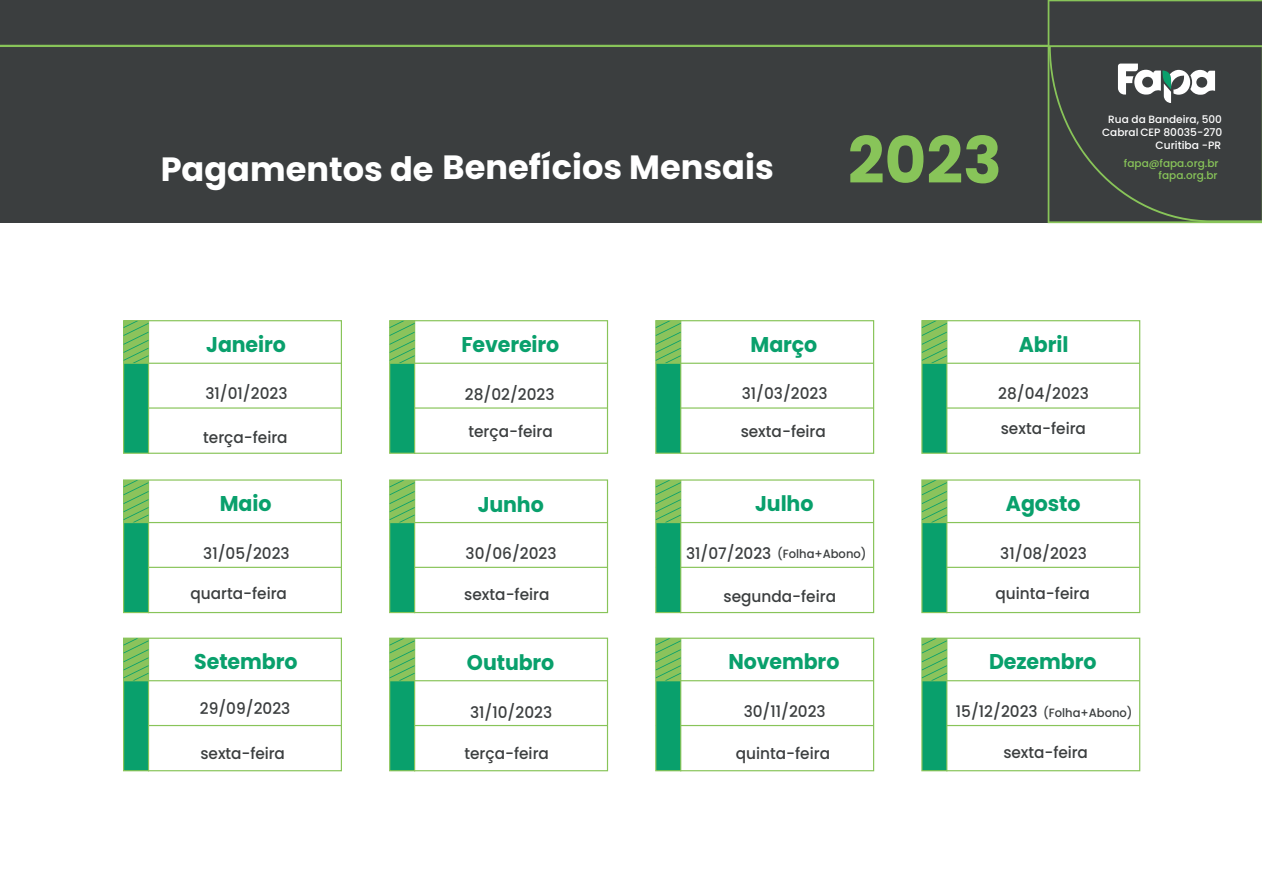
<style>
.page{position:relative;width:1262px;height:893px;background:#fff}
.page>*{position:absolute;margin:0;border:0;box-sizing:border-box;transform-origin:0 0}
.t1{font:700 33.6px "Poppins";color:#fff}
.t2{font:700 21.3px "Poppins";letter-spacing:-.005em;color:#09a06c;scale:.96 1}
.t3{font:500 15.9px "Poppins";color:#3b3e3f;scale:.96 1}
.t4{font:500 12px "Poppins";color:#3b3e3f;scale:.96 1}
.t5{font:500 10.65px/12.8px "Poppins";color:#fff;text-align:right}
.t6{font:500 10.5px/12.6px "Poppins";color:#88c459;text-align:right}
.t7{font:500 10.5px "Poppins";color:#fff}
.s1{font-size:64.2px;color:#88c459}
.s2{font-size:10.5px}
.s3{font-size:15.9px}
</style>
<div class="page">
<div style="left:0;top:0;width:1262px;height:223px;background:#3b3e3f"></div>
<svg style="left:1047px;top:0;width:215px;height:223px"></svg>
<svg style="left:1049px;top:45px;width:213px;height:177px"></svg>
<hr style="left:0;top:45px;width:1048px;height:2px;background:#88c459">
<hr style="left:124px;top:407px;width:217px;height:1px;background:#88c459">
<div style="left:124px;top:321px;width:24px;height:132px;background:#09a06c"></div>
<div style="left:123px;top:320px;width:219px;height:134px;border:1px solid #88c459"></div>
<hr style="left:124px;top:362px;width:217px;height:2px;background:#88c459">
<hr style="left:148px;top:321px;width:1px;height:133px;background:#88c459">
<svg style="left:124px;top:321px;width:24px;height:42px"></svg>
<hr style="left:390px;top:407px;width:217px;height:1px;background:#88c459">
<div style="left:390px;top:321px;width:24px;height:132px;background:#09a06c"></div>
<div style="left:389px;top:320px;width:219px;height:134px;border:1px solid #88c459"></div>
<hr style="left:390px;top:362px;width:217px;height:2px;background:#88c459">
<hr style="left:414px;top:321px;width:1px;height:133px;background:#88c459">
<svg style="left:390px;top:321px;width:24px;height:42px"></svg>
<hr style="left:656px;top:407px;width:217px;height:1px;background:#88c459">
<div style="left:656px;top:321px;width:24px;height:132px;background:#09a06c"></div>
<div style="left:655px;top:320px;width:219px;height:134px;border:1px solid #88c459"></div>
<hr style="left:656px;top:362px;width:217px;height:2px;background:#88c459">
<hr style="left:680px;top:321px;width:1px;height:133px;background:#88c459">
<svg style="left:656px;top:321px;width:24px;height:42px"></svg>
<hr style="left:922px;top:407px;width:217px;height:1px;background:#88c459">
<div style="left:922px;top:321px;width:24px;height:132px;background:#09a06c"></div>
<div style="left:921px;top:320px;width:219px;height:134px;border:1px solid #88c459"></div>
<hr style="left:922px;top:362px;width:217px;height:2px;background:#88c459">
<hr style="left:946px;top:321px;width:1px;height:133px;background:#88c459">
<svg style="left:922px;top:321px;width:24px;height:42px"></svg>
<hr style="left:124px;top:566px;width:217px;height:2px;background:#88c459">
<div style="left:124px;top:480px;width:24px;height:132px;background:#09a06c"></div>
<div style="left:123px;top:479px;width:219px;height:134px;border:1px solid #88c459"></div>
<hr style="left:124px;top:522px;width:217px;height:1px;background:#88c459">
<hr style="left:148px;top:480px;width:1px;height:133px;background:#88c459">
<svg style="left:124px;top:480px;width:24px;height:42px"></svg>
<hr style="left:390px;top:566px;width:217px;height:2px;background:#88c459">
<div style="left:390px;top:480px;width:24px;height:132px;background:#09a06c"></div>
<div style="left:389px;top:479px;width:219px;height:134px;border:1px solid #88c459"></div>
<hr style="left:390px;top:522px;width:217px;height:1px;background:#88c459">
<hr style="left:414px;top:480px;width:1px;height:133px;background:#88c459">
<svg style="left:390px;top:480px;width:24px;height:42px"></svg>
<hr style="left:656px;top:566px;width:217px;height:2px;background:#88c459">
<div style="left:656px;top:480px;width:24px;height:132px;background:#09a06c"></div>
<div style="left:655px;top:479px;width:219px;height:134px;border:1px solid #88c459"></div>
<hr style="left:656px;top:522px;width:217px;height:1px;background:#88c459">
<hr style="left:680px;top:480px;width:1px;height:133px;background:#88c459">
<svg style="left:656px;top:480px;width:24px;height:42px"></svg>
<hr style="left:922px;top:566px;width:217px;height:2px;background:#88c459">
<div style="left:922px;top:480px;width:24px;height:132px;background:#09a06c"></div>
<div style="left:921px;top:479px;width:219px;height:134px;border:1px solid #88c459"></div>
<hr style="left:922px;top:522px;width:217px;height:1px;background:#88c459">
<hr style="left:946px;top:480px;width:1px;height:133px;background:#88c459">
<svg style="left:922px;top:480px;width:24px;height:42px"></svg>
<hr style="left:124px;top:725px;width:217px;height:1px;background:#88c459">
<div style="left:124px;top:638px;width:24px;height:132px;background:#09a06c"></div>
<div style="left:123px;top:637px;width:219px;height:134px;border:1px solid #88c459"></div>
<hr style="left:124px;top:680px;width:217px;height:1px;background:#88c459">
<hr style="left:148px;top:638px;width:1px;height:133px;background:#88c459">
<svg style="left:124px;top:638px;width:24px;height:42px"></svg>
<hr style="left:390px;top:725px;width:217px;height:1px;background:#88c459">
<div style="left:390px;top:638px;width:24px;height:132px;background:#09a06c"></div>
<div style="left:389px;top:637px;width:219px;height:134px;border:1px solid #88c459"></div>
<hr style="left:390px;top:680px;width:217px;height:1px;background:#88c459">
<hr style="left:414px;top:638px;width:1px;height:133px;background:#88c459">
<svg style="left:390px;top:638px;width:24px;height:42px"></svg>
<hr style="left:656px;top:725px;width:217px;height:1px;background:#88c459">
<div style="left:656px;top:638px;width:24px;height:132px;background:#09a06c"></div>
<div style="left:655px;top:637px;width:219px;height:134px;border:1px solid #88c459"></div>
<hr style="left:656px;top:680px;width:217px;height:1px;background:#88c459">
<hr style="left:680px;top:638px;width:1px;height:133px;background:#88c459">
<svg style="left:656px;top:638px;width:24px;height:42px"></svg>
<hr style="left:922px;top:725px;width:217px;height:1px;background:#88c459">
<div style="left:922px;top:638px;width:24px;height:132px;background:#09a06c"></div>
<div style="left:921px;top:637px;width:219px;height:134px;border:1px solid #88c459"></div>
<hr style="left:922px;top:680px;width:217px;height:1px;background:#88c459">
<hr style="left:946px;top:638px;width:1px;height:133px;background:#88c459">
<svg style="left:922px;top:638px;width:24px;height:42px"></svg>
<h1 class="t1" style="left:161px;top:144px;width:842px">Pagamentos de Benefícios Mensais <span class="s1">2023</span></h1>
<p class="t7" style="left:1108px;top:112px;width:115px">Rua da Bandeira, 500</p>
<p class="t5" style="left:1102px;top:126px;width:122px"><span class="s2">Cabral</span> CEP 80035-270<br>Curitiba -PR</p>
<p class="t6" style="left:1123px;top:157px;width:96px">fapa@fapa.org.br fapa.org.br</p>
<h2 class="t2" style="left:206px;top:329px;width:84px">Janeiro</h2>
<p class="t3" style="left:205px;top:382px;width:87px">31/01/2023</p>
<p class="t3" style="left:203px;top:428px;width:89px">terça-feira</p>
<h2 class="t2" style="left:220px;top:488px;width:55px">Maio</h2>
<p class="t3" style="left:203px;top:542px;width:92px">31/05/2023</p>
<p class="t3" style="left:190px;top:584px;width:102px">quarta-feira</p>
<h2 class="t2" style="left:461px;top:329px;width:104px">Fevereiro</h2>
<p class="t3" style="left:465px;top:383px;width:95px">28/02/2023</p>
<p class="t3" style="left:468px;top:422px;width:89px">terça-feira</p>
<h2 class="t2" style="left:477px;top:489px;width:70px">Junho</h2>
<p class="t3" style="left:465px;top:542px;width:96px">30/06/2023</p>
<p class="t3" style="left:464px;top:585px;width:90px">sexta-feira</p>
<h2 class="t2" style="left:750px;top:329px;width:71px">Março</h2>
<p class="t3" style="left:742px;top:382px;width:91px">31/03/2023</p>
<p class="t3" style="left:740px;top:422px;width:90px">sexta-feira</p>
<h2 class="t2" style="left:755px;top:488px;width:62px">Julho</h2>
<p class="t4" style="left:686px;top:545px;width:189px"><span class="s3">31/07/2023</span> (Folha+Abono)</p>
<p class="t3" style="left:723px;top:586px;width:119px">segunda-feira</p>
<h2 class="t2" style="left:1018px;top:329px;width:53px">Abril</h2>
<p class="t3" style="left:998px;top:382px;width:96px">28/04/2023</p>
<p class="t3" style="left:1000px;top:417px;width:90px">sexta-feira</p>
<h2 class="t2" style="left:1006px;top:488px;width:79px">Agosto</h2>
<p class="t3" style="left:1000px;top:542px;width:92px">31/08/2023</p>
<p class="t3" style="left:995px;top:582px;width:100px">quinta-feira</p>
<h2 class="t2" style="left:194px;top:646px;width:109px">Setembro</h2>
<p class="t3" style="left:200px;top:699px;width:96px">29/09/2023</p>
<p class="t3" style="left:200px;top:742px;width:89px">sexta-feira</p>
<h2 class="t2" style="left:467px;top:647px;width:93px">Outubro</h2>
<p class="t3" style="left:470px;top:701px;width:87px">31/10/2023</p>
<p class="t3" style="left:464px;top:744px;width:89px">terça-feira</p>
<h2 class="t2" style="left:728px;top:646px;width:117px">Novembro</h2>
<p class="t3" style="left:743px;top:700px;width:87px">30/11/2023</p>
<p class="t3" style="left:736px;top:742px;width:100px">quinta-feira</p>
<h2 class="t2" style="left:989px;top:646px;width:113px">Dezembro</h2>
<p class="t4" style="left:956px;top:704px;width:186px"><span class="s3">15/12/2023</span> (Folha+Abono)</p>
<p class="t3" style="left:1003px;top:741px;width:89px">sexta-feira</p>
</div>
